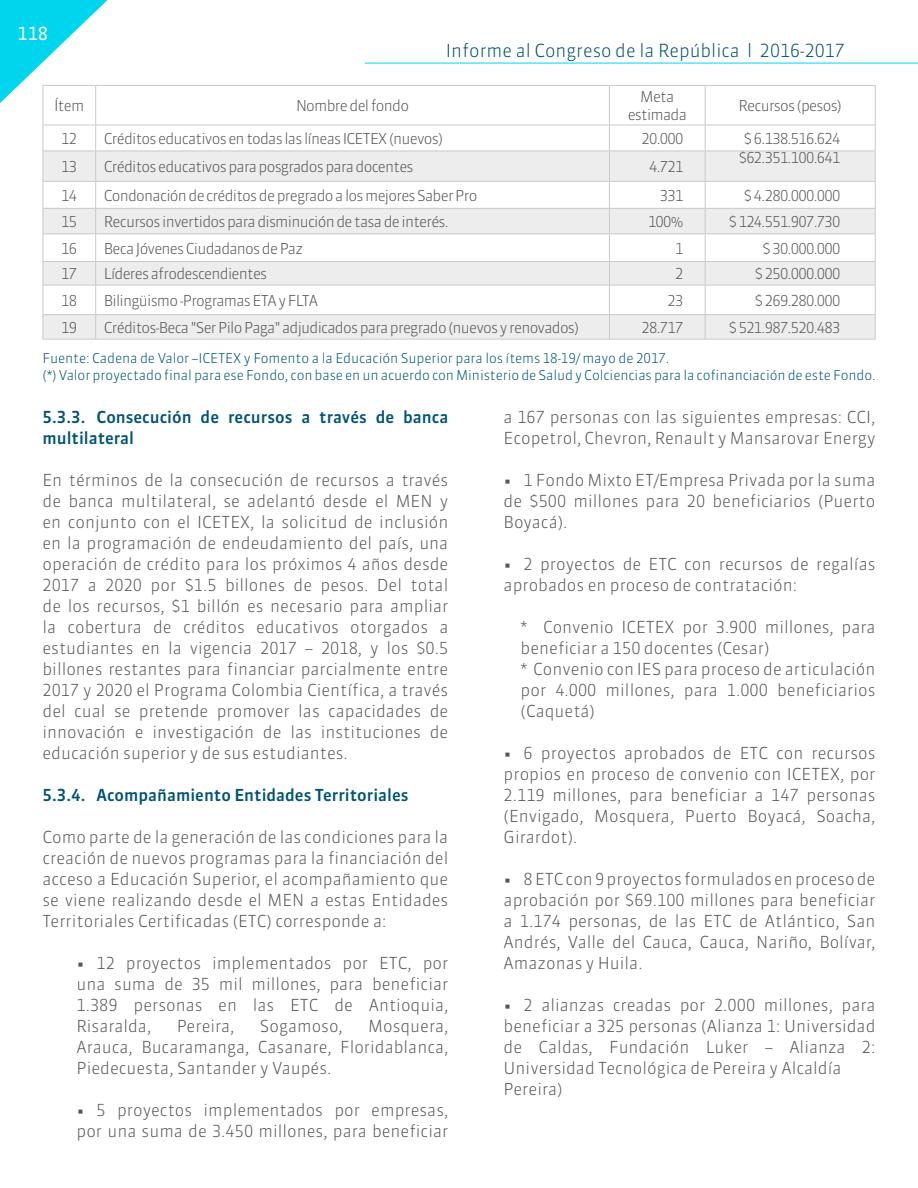
<style>
.page{position:relative;width:918px;height:1188px;background:#fff}
.page>*{position:absolute;margin:0;border:0;box-sizing:border-box;transform-origin:0 0}
.t1{font:300 18px "Sanuk TF";color:#004f72}
.t2{font:18px "Sanuk TF";color:#fff}
.t3{font:300 16.5px/21px "Sanuk TF";color:#575756;text-align:justify}
.t4{font:500 16.5px/21px "Sanuk TF";color:#005475}
.t5{font:300 15px/18px "Sanuk TF";letter-spacing:-.05em;color:#575756;text-align:center}
.t6{font:300 13.5px/16.5px "Sanuk TF";letter-spacing:-.01em;color:#005475}
</style>
<div class="page">
<hr style="left:365px;top:63px;width:553px;height:1px;background:#00d5ee">
<svg style="left:44px;top:152px;width:831px;height:187px;fill:#ededed"></svg>
<hr style="left:96px;top:85px;width:513px;height:1px;background:#c9c9c9">
<hr style="left:609px;top:85px;width:96px;height:1px;background:#c9c9c9">
<hr style="left:705px;top:85px;width:171px;height:1px;background:#c9c9c9">
<hr style="left:96px;top:125px;width:513px;height:1px;background:#c9c9c9">
<hr style="left:609px;top:125px;width:96px;height:1px;background:#c9c9c9">
<hr style="left:705px;top:125px;width:171px;height:1px;background:#c9c9c9">
<hr style="left:43px;top:151px;width:53px;height:1px;background:#c9c9c9">
<hr style="left:96px;top:151px;width:513px;height:1px;background:#c9c9c9">
<hr style="left:609px;top:151px;width:96px;height:1px;background:#c9c9c9">
<hr style="left:705px;top:151px;width:171px;height:1px;background:#c9c9c9">
<hr style="left:43px;top:181px;width:53px;height:1px;background:#c9c9c9">
<hr style="left:96px;top:181px;width:513px;height:1px;background:#c9c9c9">
<hr style="left:609px;top:181px;width:96px;height:1px;background:#c9c9c9">
<hr style="left:705px;top:181px;width:171px;height:1px;background:#c9c9c9">
<hr style="left:43px;top:208px;width:53px;height:1px;background:#c9c9c9">
<hr style="left:96px;top:208px;width:513px;height:1px;background:#c9c9c9">
<hr style="left:609px;top:208px;width:96px;height:1px;background:#c9c9c9">
<hr style="left:705px;top:208px;width:171px;height:1px;background:#c9c9c9">
<hr style="left:43px;top:233px;width:53px;height:1px;background:#c9c9c9">
<hr style="left:96px;top:233px;width:513px;height:1px;background:#c9c9c9">
<hr style="left:609px;top:233px;width:96px;height:1px;background:#c9c9c9">
<hr style="left:705px;top:233px;width:171px;height:1px;background:#c9c9c9">
<hr style="left:43px;top:261px;width:53px;height:1px;background:#c9c9c9">
<hr style="left:96px;top:261px;width:513px;height:1px;background:#c9c9c9">
<hr style="left:609px;top:261px;width:96px;height:1px;background:#c9c9c9">
<hr style="left:705px;top:261px;width:171px;height:1px;background:#c9c9c9">
<hr style="left:43px;top:285px;width:53px;height:1px;background:#c9c9c9">
<hr style="left:96px;top:285px;width:513px;height:1px;background:#c9c9c9">
<hr style="left:609px;top:285px;width:96px;height:1px;background:#c9c9c9">
<hr style="left:705px;top:285px;width:171px;height:1px;background:#c9c9c9">
<hr style="left:43px;top:314px;width:53px;height:1px;background:#c9c9c9">
<hr style="left:96px;top:314px;width:513px;height:1px;background:#c9c9c9">
<hr style="left:609px;top:314px;width:96px;height:1px;background:#c9c9c9">
<hr style="left:705px;top:314px;width:171px;height:1px;background:#c9c9c9">
<hr style="left:43px;top:339px;width:53px;height:1px;background:#c9c9c9">
<hr style="left:96px;top:339px;width:513px;height:1px;background:#c9c9c9">
<hr style="left:609px;top:339px;width:96px;height:1px;background:#c9c9c9">
<hr style="left:705px;top:339px;width:171px;height:1px;background:#c9c9c9">
<hr style="left:43px;top:151px;width:1px;height:30px;background:#c9c9c9">
<svg style="left:43px;top:182px;width:1px;height:157px"></svg>
<hr style="left:609px;top:86px;width:1px;height:39px;background:#c9c9c9">
<hr style="left:705px;top:86px;width:1px;height:39px;background:#c9c9c9">
<hr style="left:875px;top:86px;width:1px;height:39px;background:#c9c9c9">
<svg style="left:0;top:0;width:130px;height:151px"></svg>
<svg style="left:609px;top:125px;width:1px;height:26px"></svg>
<svg style="left:705px;top:125px;width:1px;height:26px"></svg>
<svg style="left:875px;top:125px;width:1px;height:26px"></svg>
<hr style="left:95px;top:151px;width:1px;height:30px;background:#c9c9c9">
<hr style="left:609px;top:151px;width:1px;height:30px;background:#c9c9c9">
<hr style="left:705px;top:151px;width:1px;height:30px;background:#c9c9c9">
<hr style="left:875px;top:151px;width:1px;height:30px;background:#c9c9c9">
<svg style="left:95px;top:182px;width:1px;height:157px"></svg>
<svg style="left:609px;top:182px;width:1px;height:157px"></svg>
<svg style="left:705px;top:182px;width:1px;height:157px"></svg>
<svg style="left:875px;top:182px;width:1px;height:157px"></svg>
<p class="t2" style="left:18px;top:23px;width:32px">118</p>
<p class="t1" style="left:446px;top:39px;width:401px">Informe al Congreso de la República l 2016-2017</p>
<p class="t5" style="left:54px;top:97px;width:32px">Ítem</p>
<p class="t5" style="left:296px;top:97px;width:115px">Nombre del fondo</p>
<p class="t5" style="left:628px;top:88px;width:61px">Meta estimada</p>
<p class="t5" style="left:739px;top:97px;width:105px">Recursos (pesos)</p>
<p class="t5" style="left:61px;top:129px;width:18px">12</p>
<p class="t5" style="left:104px;top:129px;width:341px">Créditos educativos en todas las líneas ICETEX (nuevos)</p>
<p class="t5" style="left:642px;top:129px;width:44px">20.000</p>
<p class="t5" style="left:744px;top:129px;width:98px">$ 6.138.516.624</p>
<p class="t5" style="left:61px;top:158px;width:18px">13</p>
<p class="t5" style="left:104px;top:158px;width:311px">Créditos educativos para posgrados para docentes</p>
<p class="t5" style="left:649px;top:158px;width:36px">4.721</p>
<p class="t5" style="left:739px;top:149px;width:103px">$62.351.100.641</p>
<p class="t5" style="left:61px;top:186px;width:18px">14</p>
<p class="t5" style="left:104px;top:186px;width:375px">Condonación de créditos de pregrado a los mejores Saber Pro</p>
<p class="t5" style="left:660px;top:186px;width:25px">331</p>
<p class="t5" style="left:744px;top:186px;width:98px">$ 4.280.000.000</p>
<p class="t5" style="left:61px;top:213px;width:18px">15</p>
<p class="t5" style="left:104px;top:213px;width:346px">Recursos invertidos para disminución de tasa de interés.</p>
<p class="t5" style="left:648px;top:213px;width:37px">100%</p>
<p class="t5" style="left:729px;top:213px;width:113px">$ 124.551.907.730</p>
<p class="t5" style="left:61px;top:239px;width:18px">16</p>
<p class="t5" style="left:104px;top:239px;width:201px">Beca Jóvenes Ciudadanos de Paz</p>
<p class="t5" style="left:675px;top:239px;width:10px">1</p>
<p class="t5" style="left:762px;top:239px;width:80px">$ 30.000.000</p>
<p class="t5" style="left:61px;top:265px;width:18px">17</p>
<p class="t5" style="left:104px;top:265px;width:165px">Líderes afrodescendientes</p>
<p class="t5" style="left:675px;top:265px;width:10px">2</p>
<p class="t5" style="left:755px;top:265px;width:87px">$ 250.000.000</p>
<p class="t5" style="left:61px;top:291px;width:18px">18</p>
<p class="t5" style="left:104px;top:291px;width:216px">Bilingüismo -Programas ETA y FLTA</p>
<p class="t5" style="left:668px;top:291px;width:18px">23</p>
<p class="t5" style="left:755px;top:291px;width:87px">$ 269.280.000</p>
<p class="t5" style="left:61px;top:318px;width:18px">19</p>
<p class="t5" style="left:104px;top:318px;width:477px">Créditos-Beca "Ser Pilo Paga" adjudicados para pregrado (nuevos y renovados)</p>
<p class="t5" style="left:642px;top:318px;width:44px">28.717</p>
<p class="t5" style="left:729px;top:318px;width:113px">$ 521.987.520.483</p>
<p class="t6" style="left:43px;top:350px;width:835px">Fuente: Cadena de Valor –ICETEX y Fomento a la Educación Superior para los ítems 18-19/ mayo de 2017.<br>(*) Valor proyectado final para ese Fondo, con base en un acuerdo con Ministerio de Salud y Colciencias para la cofinanciación de este Fondo.</p>
<p class="t4" style="left:43px;top:407px;width:407px">5.3.3. Consecución de recursos a través de banca multilateral</p>
<p class="t3" style="left:43px;top:470px;width:407px">En términos de la consecución de recursos a través de banca multilateral, se adelantó desde el MEN y en conjunto con el ICETEX, la solicitud de inclusión en la programación de endeudamiento del país, una operación de crédito para los próximos 4 años desde 2017 a 2020 por $1.5 billones de pesos. Del total de los recursos, $1 billón es necesario para ampliar la cobertura de créditos educativos otorgados a estudiantes en la vigencia 2017 – 2018, y los $0.5 billones restantes para financiar parcialmente entre 2017 y 2020 el Programa Colombia Científica, a través del cual se pretende promover las capacidades de innovación e investigación de las instituciones de educación superior y de sus estudiantes.</p>
<p class="t4" style="left:43px;top:785px;width:368px">5.3.4. Acompañamiento Entidades Territoriales</p>
<p class="t3" style="left:43px;top:827px;width:407px">Como parte de la generación de las condiciones para la creación de nuevos programas para la financiación del acceso a Educación Superior, el acompañamiento que se viene realizando desde el MEN a estas Entidades Territoriales Certificadas (ETC) corresponde a:</p>
<p class="t3" style="left:77px;top:953px;width:373px">• 12 proyectos implementados por ETC, por una suma de 35 mil millones, para beneficiar 1.389 personas en las ETC de Antioquia, Risaralda,</p>
<p class="t3" style="left:504px;top:407px;width:373px">a 167 personas con las siguientes empresas: CCI,<br>Ecopetrol, Chevron, Renault y Mansarovar Energy</p>
<p class="t3" style="left:504px;top:470px;width:373px">• 1 Fondo Mixto ET/Empresa Privada por la suma de $500 millones para 20 beneficiarios (Puerto Boyacá).</p>
<p class="t3" style="left:504px;top:554px;width:373px">• 2 proyectos de ETC con recursos de regalías aprobados en proceso de contratación:</p>
<p class="t3" style="left:521px;top:617px;width:356px;text-align:left">* Convenio ICETEX por 3.900 millones, para beneficiar a 150 docentes (Cesar)<br>* Convenio con IES para proceso de articulación por 4.000 millones, para 1.000 beneficiarios (Caquetá)</p>
<p class="t3" style="left:504px;top:743px;width:373px">• 6 proyectos aprobados de ETC con recursos propios en proceso de convenio con ICETEX, por 2.119 millones, para beneficiar a 147 personas (Envigado, Mosquera, Puerto Boyacá, Soacha, Girardot).</p>
<p class="t3" style="left:504px;top:869px;width:373px">• 8 ETC con 9 proyectos formulados en proceso de aprobación por $69.100 millones para beneficiar a 1.174 personas, de las ETC de Atlántico, San Andrés, Valle del Cauca, Cauca, Nariño, Bolívar, Amazonas y Huila.</p>
<p class="t3" style="left:504px;top:995px;width:373px;text-align:left">• 2 alianzas creadas por 2.000 millones, para beneficiar a 325 personas (Alianza 1: Universidad de Caldas, Fundación Luker – Alianza 2:<br>Universidad Tecnológica de Pereira y Alcaldía Pereira)</p>
<p class="t3" style="left:177px;top:1016px;width:59px">Pereira,</p>
<p class="t3" style="left:260px;top:1016px;width:84px">Sogamoso,</p>
<p class="t3" style="left:77px;top:1016px;width:373px;text-indent:292px">Mosquera, Arauca, Bucaramanga, Casanare, Floridablanca, Piedecuesta, Santander y Vaupés.</p>
<p class="t3" style="left:77px;top:1100px;width:373px">• 5 proyectos implementados por empresas, por una suma de 3.450 millones, para beneficiar</p>
</div>
